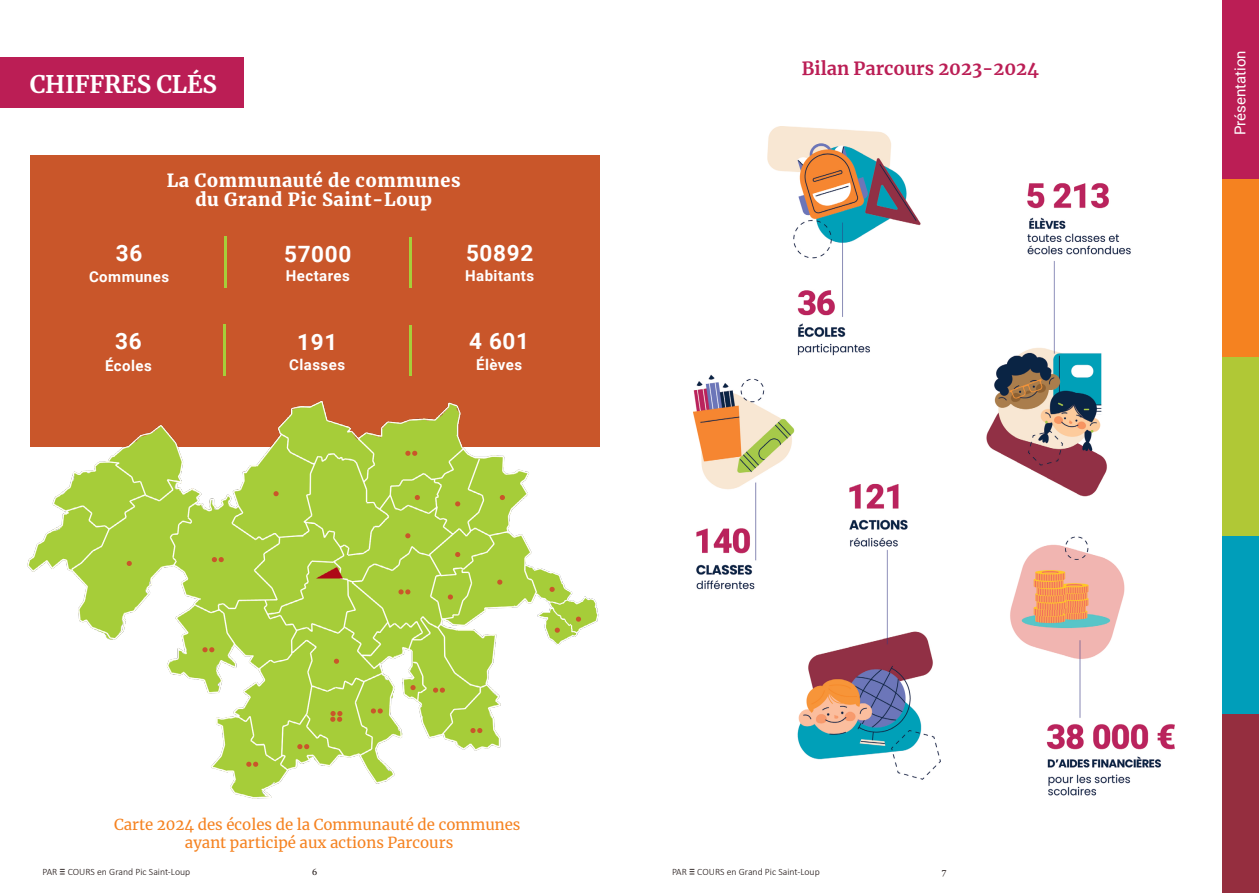
<style>
.page{position:relative;width:1259px;height:893px;background:#fff}
.page>*{position:absolute;margin:0;border:0;box-sizing:border-box;transform-origin:0 0}
.t1{font:700 24px "Merriweather";letter-spacing:-.01em;color:#fff}
.t2{font:700 22.5px "Roboto";letter-spacing:.03em;color:#fff}
.t3{font:900 18px/19.5px "Merriweather";letter-spacing:.03em;color:#fff;text-align:center}
.t4{font:700 18px "Merriweather";color:#bb1e55}
.t5{font:15px/18px "Merriweather";color:#f58220;text-align:center}
.t6{font:700 15px "Roboto";letter-spacing:.03em;color:#fff}
.t7{font:15px "Roboto";color:#fff}
.t8{font:300 9.75px "Calibri";color:#1f1514}
.t9{font:9px "Georgia";color:#1f1514}
.s1{font-weight:400;font-size:12px}
</style>
<div class="page">
<div style="left:1222px;top:0;width:37px;height:180px;background:#bb1e55"></div>
<div style="left:1222px;top:180px;width:37px;height:178px;background:#f58220"></div>
<div style="left:1222px;top:357px;width:37px;height:179px;background:#b0c836"></div>
<div style="left:1222px;top:536px;width:37px;height:178px;background:#009eba"></div>
<div style="left:1222px;top:714px;width:37px;height:179px;background:#952e3f"></div>
<div style="left:30px;top:155px;width:570px;height:291px;background:#c9562a"></div>
<img style="left:27px;top:400px;width:573px;height:399px">
<div style="left:0;top:57px;width:244px;height:51px;background:#bb1e55"></div>
<hr style="left:409px;top:237px;width:2px;height:51px;background:#a6ce39">
<hr style="left:224px;top:236px;width:2px;height:52px;background:#a6ce39">
<svg style="left:433px;top:688px;width:12px;height:5px"></svg>
<svg style="left:549px;top:587px;width:6px;height:5px"></svg>
<svg style="left:127px;top:561px;width:5px;height:5px"></svg>
<svg style="left:405px;top:451px;width:12px;height:5px"></svg>
<svg style="left:415px;top:495px;width:5px;height:5px"></svg>
<svg style="left:297px;top:744px;width:12px;height:5px"></svg>
<svg style="left:334px;top:659px;width:5px;height:5px"></svg>
<svg style="left:273px;top:491px;width:6px;height:5px"></svg>
<svg style="left:455px;top:501px;width:5px;height:5px"></svg>
<svg style="left:497px;top:580px;width:5px;height:5px"></svg>
<svg style="left:371px;top:708px;width:12px;height:5px"></svg>
<svg style="left:330px;top:711px;width:12px;height:11px"></svg>
<svg style="left:576px;top:617px;width:5px;height:5px"></svg>
<svg style="left:555px;top:628px;width:5px;height:5px"></svg>
<svg style="left:212px;top:557px;width:12px;height:5px"></svg>
<svg style="left:398px;top:589px;width:12px;height:5px"></svg>
<svg style="left:410px;top:685px;width:5px;height:5px"></svg>
<svg style="left:448px;top:594px;width:5px;height:6px"></svg>
<svg style="left:470px;top:728px;width:12px;height:5px"></svg>
<svg style="left:500px;top:495px;width:5px;height:5px"></svg>
<svg style="left:405px;top:533px;width:5px;height:5px"></svg>
<svg style="left:246px;top:762px;width:12px;height:5px"></svg>
<svg style="left:202px;top:647px;width:12px;height:5px"></svg>
<img style="left:693px;top:126px;width:482px;height:670px">
<svg style="left:455px;top:552px;width:5px;height:5px"></svg>
<hr style="left:223px;top:324px;width:3px;height:52px;background:#a6ce39">
<hr style="left:409px;top:325px;width:3px;height:51px;background:#a6ce39">
<h1 class="t1" style="left:30px;top:68px;width:189px">CHIFFRES CLÉS</h1>
<p class="t3" style="left:167px;top:170px;width:295px">La Communauté de communes du Grand Pic Saint-Loup</p>
<h2 class="t2" style="left:116px;top:237px;width:28px">36</h2>
<p class="t6" style="left:89px;top:266px;width:82px">Communes</p>
<h2 class="t2" style="left:115px;top:325px;width:28px">36</h2>
<p class="t6" style="left:105px;top:355px;width:48px">Écoles</p>
<h2 class="t2" style="left:284px;top:238px;width:69px">57000</h2>
<p class="t6" style="left:286px;top:265px;width:65px">Hectares</p>
<h2 class="t2" style="left:297px;top:326px;width:42px">191</h2>
<p class="t6" style="left:289px;top:354px;width:57px">Classes</p>
<h2 class="t2" style="left:466px;top:238px;width:69px">50892</h2>
<p class="t6" style="left:465px;top:265px;width:70px">Habitants</p>
<h2 class="t2" style="left:469px;top:325px;width:61px">4 601</h2>
<p class="t6" style="left:476px;top:354px;width:47px">Élèves</p>
<p class="t5" style="left:114px;top:815px;width:408px">Carte 2024 des écoles de la Communauté de communes ayant participé aux actions Parcours</p>
<p class="t4" style="left:802px;top:56px;width:239px">Bilan Parcours 2023-2024</p>
<p class="t8" style="left:43px;top:866px;width:149px">PAR <span class="s1">≡</span> COURS en Grand Pic Saint-Loup</p>
<p class="t9" style="left:312px;top:867px;width:7px">6</p>
<p class="t8" style="left:672px;top:866px;width:149px">PAR <span class="s1">≡</span> COURS en Grand Pic Saint-Loup</p>
<p class="t9" style="left:942px;top:867px;width:6px">7</p>
<p class="t7" style="left:1229px;top:135px;width:86px;rotate:-90deg">Présentation</p>
</div>
